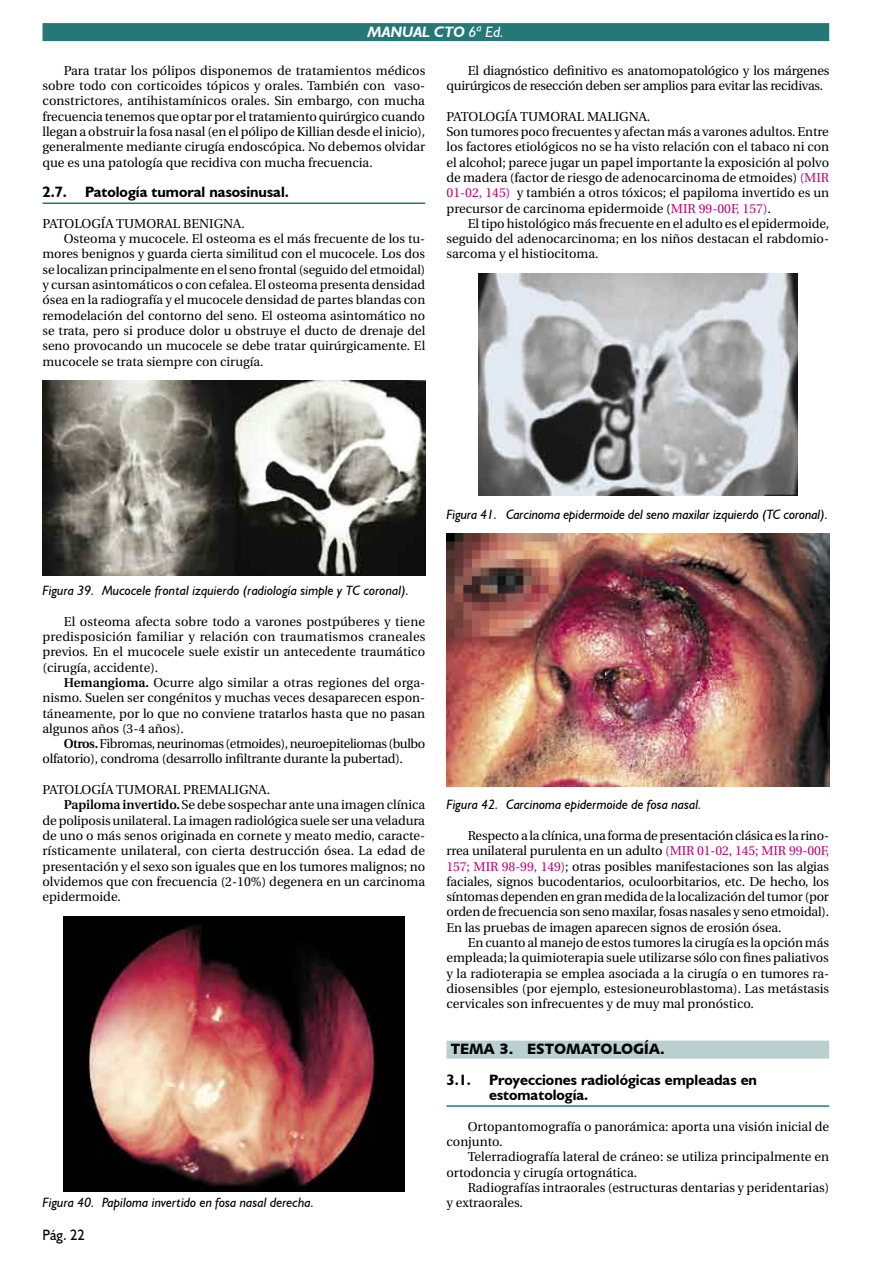
<style>
.page{position:relative;width:893px;height:1263px;background:#fff}
.page>*{position:absolute;margin:0;border:0;box-sizing:border-box;transform-origin:0 0}
.t1{font:700 15px/15.3px "Humanist 521 BT";color:#000}
.t2{font:15px "Humanist 531 BT Black A";color:#000}
.t3{font:italic 700 15px "Humanist 521 BT";color:#fff}
.t4{font:15px "Humanist 521 BT";color:#000;scale:.96 1}
.t5{font:italic 13.5px "Humanist 521 BT";color:#000}
.t6{font:12.9px/15.3px "Utopia";color:#000;text-align:justify}
.t7{font:12.9px/15.3px "Utopia";letter-spacing:-.025em;color:#000}
.t8{font:12.9px/15.3px "Utopia";letter-spacing:-.02em;color:#000}
.t9{font:12.75px/15.3px "Utopia";color:#000;text-align:justify}
.s1{font-weight:400}
.s2{font-size:12.9px}
.s3{color:#c10077}
.s4{font-weight:600}
</style>
<div class="page">
<div style="left:43px;top:23px;width:786px;height:18px;background:#267878"></div>
<hr style="left:43px;top:202px;width:382px;height:2px;background:#267878">
<img style="left:43px;top:381px;width:382px;height:195px">
<img style="left:64px;top:916px;width:340px;height:275px">
<div style="left:446px;top:1041px;width:383px;height:18px;background:#b9cfd0"></div>
<hr style="left:446px;top:1105px;width:383px;height:2px;background:#267878">
<img style="left:479px;top:273px;width:318px;height:223px">
<img style="left:446px;top:534px;width:383px;height:252px">
<p class="t3" style="left:368px;top:23px;width:138px">MANUAL CTO <span class="s1">6ª Ed.</span></p>
<p class="t6" style="left:43px;top:63px;width:384px;text-indent:21px">Para tratar los pólipos disponemos de tratamientos médicos sobre todo con corticoides tópicos y orales. También con vaso&shy;constrictores, antihistamínicos orales. Sin embargo, con mucha frecuencia tenemos que optar por el tratamiento quirúrgico cuando llegan a obstruir la fosa nasal (en el pólipo de Killian desde el inicio), generalmente mediante cirugía endoscópica. No debemos olvidar que es una patología que recidiva con mucha frecuencia.</p>
<p class="t1" style="left:43px;top:184px;width:248px">2.7. Patología tumoral nasosinusal.</p>
<p class="t6" style="left:43px;top:216px;width:204px">PATOLOGÍA TUMORAL BENIGNA.</p>
<p class="t9" style="left:43px;top:231px;width:384px;text-indent:21px"><span class="s2">Osteoma y mucocele.</span> El osteoma es el más frecuente de los tu&shy;mores benignos y guarda cierta similitud con el mucocele. Los dos se localizan principalmente en el seno frontal (seguido del etmoidal) y cursan asintomáticos o con cefalea. El osteoma presenta densidad ósea en la radiografía y el mucocele densidad de partes blandas con remodelación del contorno del seno. El osteoma asintomático no se trata, pero si produce dolor u obstruye el ducto de drenaje del seno provocando un mucocele se debe tratar quirúrgicamente. El mucocele se trata siempre con cirugía.</p>
<p class="t8" style="left:446px;top:63px;width:384px;text-indent:21px">El diagnóstico definitivo es anatomopatológico y los márgenes quirúrgicos de resección deben ser amplios para evitar las recidivas.</p>
<p class="t6" style="left:446px;top:109px;width:384px;text-align:left">PATOLOGÍA TUMORAL MALIGNA.<br>Son tumores poco frecuentes y afectan más a varones adultos. Entre los factores etiológicos no se ha visto relación con el tabaco ni con el alcohol; parece jugar un papel importante la exposición al polvo de madera (factor de riesgo de adenocarcinoma de etmoides) <span class="s3">(MIR 01-02, 145)</span> y también a otros tóxicos; el papiloma invertido es un precursor de carcinoma epidermoide (<span class="s3">MIR 99-00F, 157)</span>.</p>
<p class="t6" style="left:446px;top:216px;width:384px;text-indent:21px">El tipo histológico más frecuente en el adulto es el epidermoide, seguido del adenocarcinoma; en los niños destacan el rabdomio&shy;sarcoma y el histiocitoma.</p>
<p class="t5" style="left:446px;top:506px;width:383px">Figura 41. Carcinoma epidermoide del seno maxilar izquierdo (TC coronal).</p>
<p class="t5" style="left:43px;top:582px;width:368px">Figura 39. Mucocele frontal izquierdo (radiología simple y TC coronal).</p>
<p class="t6" style="left:43px;top:614px;width:384px;text-indent:21px">El osteoma afecta sobre todo a varones postpúberes y tiene predisposición familiar y relación con traumatismos craneales previos. En el mucocele suele existir un antecedente traumático (cirugía, accidente).</p>
<p class="t6" style="left:43px;top:675px;width:384px;text-indent:21px"><span class="s4">Hemangioma.</span> Ocurre algo similar a otras regiones del orga&shy;nismo. Suelen ser congénitos y muchas veces desaparecen espon&shy;táneamente, por lo que no conviene tratarlos hasta que no pasan algunos años (3-4 años).</p>
<p class="t7" style="left:43px;top:736px;width:384px;text-indent:21px"><span class="s4">Otros.</span> Fibromas, neurinomas (etmoides), neuroepiteliomas (bulbo olfatorio), condroma (desarrollo infiltrante durante la pubertad).</p>
<p class="t6" style="left:43px;top:782px;width:229px">PATOLOGÍA TUMORAL PREMALIGNA.</p>
<p class="t6" style="left:64px;top:797px;width:363px"><span class="s4">Papiloma invertido.</span> Se debe sospechar ante una imagen clínica</p>
<p class="t6" style="left:43px;top:813px;width:384px">de poliposis unilateral. La imagen radiológica suele ser una veladura</p>
<p class="t6" style="left:43px;top:828px;width:384px">de uno o más senos originada en cornete y meato medio, caracte-</p>
<p class="t6" style="left:43px;top:843px;width:384px">rísticamente unilateral, con cierta destrucción ósea. La edad de</p>
<p class="t6" style="left:43px;top:859px;width:384px">presentación y el sexo son iguales que en los tumores malignos; no</p>
<p class="t6" style="left:43px;top:874px;width:384px">olvidemos que con frecuencia (2-10%) degenera en un carcinoma</p>
<p class="t6" style="left:43px;top:889px;width:80px">epidermoide.</p>
<p class="t5" style="left:43px;top:1194px;width:273px">Figura 40. Papiloma invertido en fosa nasal derecha.</p>
<p class="t4" style="left:43px;top:1226px;width:46px">Pág. 22</p>
<p class="t5" style="left:446px;top:796px;width:257px">Figura 42. Carcinoma epidermoide de fosa nasal.</p>
<p class="t6" style="left:446px;top:828px;width:384px;text-indent:21px">Respecto a la clínica, una forma de presentación clásica es la rino&shy;rrea unilateral purulenta en un adulto <span class="s3">(MIR 01-02, 145; MIR 99-00F, 157; MIR 98-99, 149)</span>; otras posibles manifestaciones son las algias faciales, signos bucodentarios, oculoorbitarios, etc. De hecho, los síntomas dependen en gran medida de la localización del tumor (por orden de frecuencia son seno maxilar, fosas nasales y seno etmoidal).<br>En las pruebas de imagen aparecen signos de erosión ósea.</p>
<p class="t6" style="left:446px;top:935px;width:384px;text-indent:21px">En cuanto al manejo de estos tumores la cirugía es la opción más empleada; la quimioterapia suele utilizarse sólo con fines paliativos y la radioterapia se emplea asociada a la cirugía o en tumores ra&shy;diosensibles (por ejemplo, estesioneuroblastoma). Las metástasis cervicales son infrecuentes y de muy mal pronóstico.</p>
<p class="t2" style="left:451px;top:1039px;width:216px">TEMA 3. ESTOMATOLOGÍA.</p>
<p class="t1" style="left:489px;top:1072px;width:270px;text-indent:-43px">3.1. Proyecciones radiológicas empleadas en estomatología.</p>
<p class="t6" style="left:446px;top:1119px;width:384px;text-indent:21px">Ortopantomografía o panorámica: aporta una visión inicial de conjunto.</p>
<p class="t6" style="left:446px;top:1149px;width:384px;text-indent:21px">Telerradiografía lateral de cráneo: se utiliza principalmente en ortodoncia y cirugía ortognática.</p>
<p class="t6" style="left:446px;top:1180px;width:384px;text-indent:21px">Radiografías intraorales (estructuras dentarias y peridentarias) y extraorales.</p>
</div>
